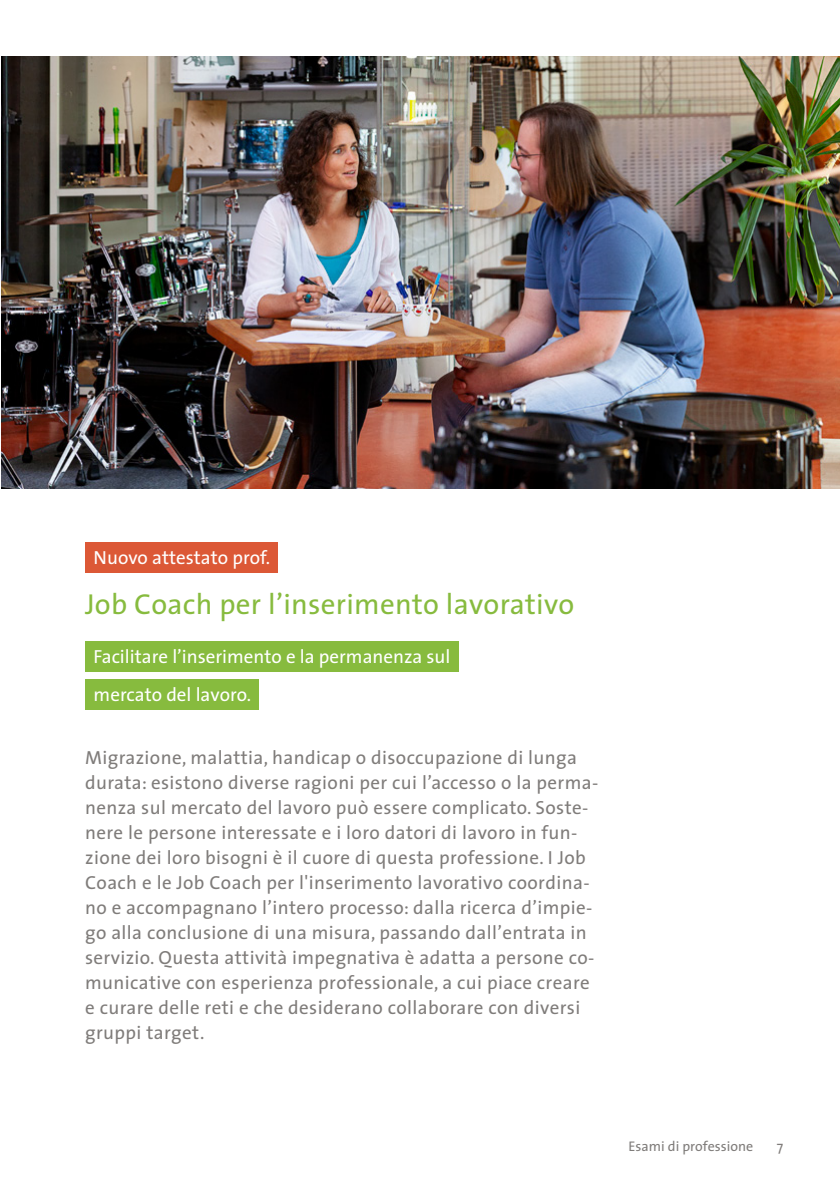
<style>
.page{position:relative;width:840px;height:1191px;background:#fff}
.page>*{position:absolute;margin:0;border:0;box-sizing:border-box;transform-origin:0 0}
.t1{font:29px "The Sans";letter-spacing:.01em;color:#87bb3e}
.t2{font:19px/25px "The Sans";letter-spacing:.02em;color:#7f7c7a}
.t3{font:19px/37.6px "The Sans";color:#fff}
.t4{font:14px "The Sans";color:#7f7c7a}
</style>
<div class="page">
<div style="left:85px;top:641px;width:373px;height:31px;background:#87bb3e"></div>
<div style="left:85px;top:679px;width:174px;height:31px;background:#87bb3e"></div>
<div style="left:85px;top:542px;width:193px;height:30px;background:#dc5836"></div>
<img style="left:1px;top:57px;width:838px;height:431px">
<p class="t3" style="left:94px;top:538px;width:178px">Nuovo attestato prof.</p>
<h1 class="t1" style="left:85px;top:579px;width:490px">Job Coach per l’inserimento lavorativo</h1>
<p class="t3" style="left:94px;top:637px;width:358px">Facilitare l’inserimento e la permanenza sul mercato del lavoro.</p>
<p class="t2" style="left:85px;top:744px;width:514px">Migrazione, malattia, handicap o disoccupazione di lunga durata: esistono diverse ragioni per cui l’accesso o la perma&shy;nenza sul mercato del lavoro può essere complicato. Soste&shy;nere le persone interessate e i loro datori di lavoro in fun&shy;zione dei loro bisogni è il cuore di questa professione. I Job Coach e le Job Coach per l'inserimento lavorativo coordina&shy;no e accompagnano l’intero processo: dalla ricerca d’impie&shy;go alla conclusione di una misura, passando dall’entrata in servizio. Questa attività impegnativa è adatta a persone co&shy;municative con esperienza professionale, a cui piace creare e curare delle reti e che desiderano collaborare con diversi gruppi target.</p>
<p class="t4" style="left:628px;top:1134px;width:126px">Esami di professione</p>
<p class="t4" style="left:776px;top:1134px;width:8px">7</p>
</div>
